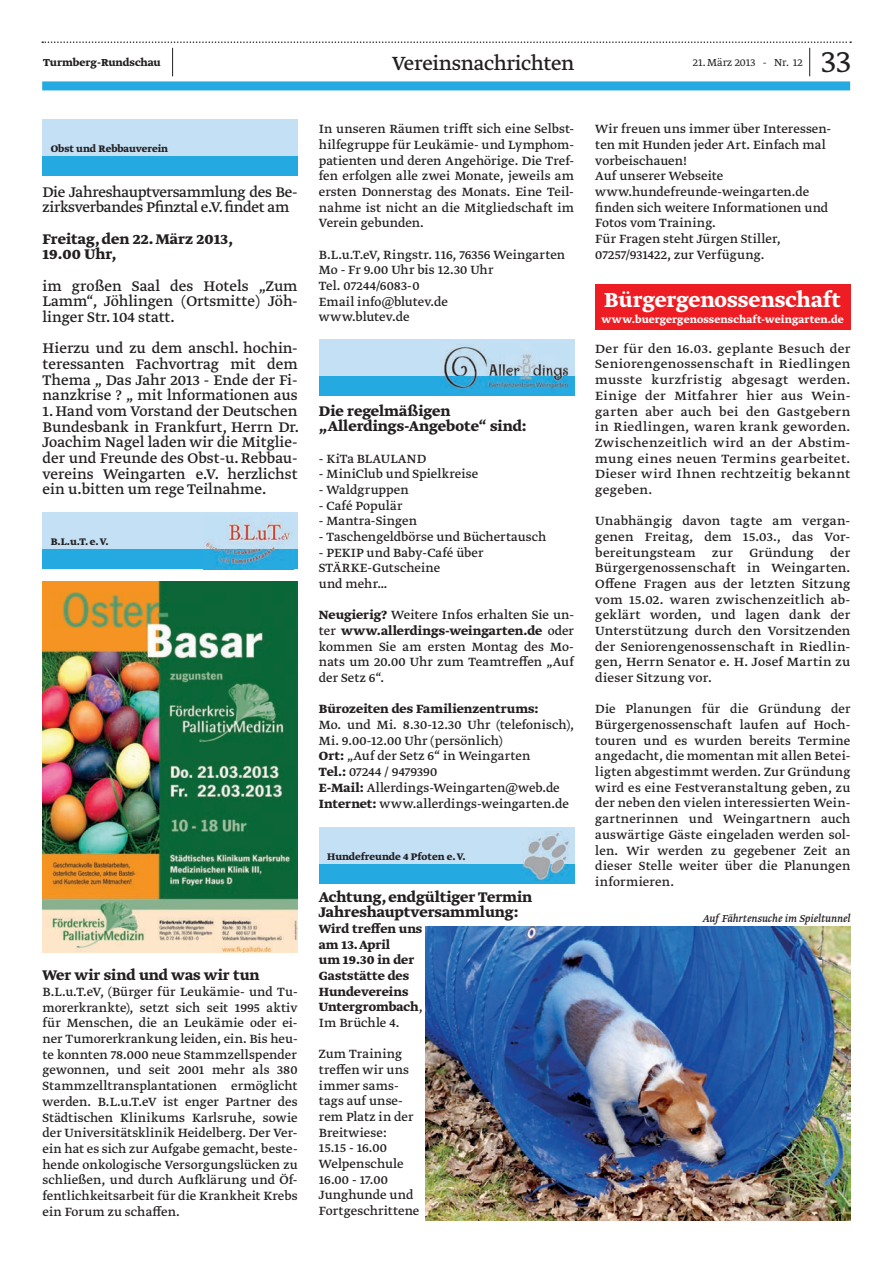
<style>
.page{position:relative;width:893px;height:1263px;background:#fff}
.page>*{position:absolute;margin:0;border:0;box-sizing:border-box;transform-origin:0 0}
.t1{font:300 36px "Greta Text Std";color:#231f20}
.t2{font:24px "Greta Text Std Bold Min";letter-spacing:-.005em;color:#fff}
.t3{font:22.5px "Greta Text Std";letter-spacing:-.015em;color:#231f20}
.t4{font:16.5px/15.6px "Greta Text Std";color:#231f20;text-align:justify}
.t5{font:700 16.5px/15.8px "Greta Text Std";color:#231f20}
.t6{font:16.5px/15.8px "Greta Text Std";letter-spacing:-.02em;color:#231f20}
.t7{font:14.1px/15.8px "Greta Text Std";letter-spacing:.005em;color:#231f20;text-align:justify}
.t8{font:14.1px/15.8px "Greta Text Std";letter-spacing:.005em;color:#231f20;text-align:justify;scale:1.04 1}
.t9{font:700 14.1px/15.8px "Greta Text Std";color:#231f20}
.t10{font:12px "Greta Text Std Bold Min";letter-spacing:.005em;color:#fff}
.t11{font:12px "Greta Text Std Italic Plus";color:#231f20}
.t12{font:700 12px "Greta Text Std";color:#231f20}
.t13{font:300 12px "Greta Text Std";color:#231f20}
.t14{font:700 11.25px "Greta Text Std";color:#231f20}
.s1{font-weight:700}
.s2{font-weight:400}
</style>
<div class="page">
<div style="left:42px;top:81px;width:808px;height:9px;background:#24aae1"></div>
<svg style="left:42px;top:41px;width:809px;height:35px"></svg>
<div style="left:43px;top:119px;width:255px;height:57px;background:#c3e0f4"></div>
<div style="left:43px;top:156px;width:255px;height:20px;background:#24aae1"></div>
<div style="left:43px;top:512px;width:255px;height:57px;background:#c3e0f4"></div>
<div style="left:43px;top:549px;width:255px;height:20px;background:#24aae1"></div>
<img style="left:204px;top:522px;width:88px;height:47px">
<img style="left:43px;top:582px;width:255px;height:371px">
<div style="left:319px;top:339px;width:255px;height:57px;background:#c3e0f4"></div>
<div style="left:319px;top:376px;width:255px;height:20px;background:#24aae1"></div>
<img style="left:440px;top:347px;width:129px;height:42px">
<div style="left:319px;top:827px;width:255px;height:57px;background:#c3e0f4"></div>
<div style="left:319px;top:864px;width:255px;height:20px;background:#24aae1"></div>
<img style="left:523px;top:831px;width:46px;height:49px">
<img style="left:425px;top:926px;width:425px;height:294px">
<div style="left:595px;top:284px;width:255px;height:45px;background:#ee1d23"></div>
<p class="t12" style="left:43px;top:58px;width:119px">Turmberg-Rundschau</p>
<h1 class="t1" style="left:821px;top:41px;width:31px">33</h1>
<h3 class="t3" style="left:392px;top:54px;width:184px">Vereinsnachrichten</h3>
<p class="t13" style="left:693px;top:56px;width:111px">21. März 2013 - Nr. 12</p>
<p class="t14" style="left:51px;top:144px;width:119px">Obst und Rebbauverein</p>
<p class="t6" style="left:43px;top:184px;width:257px">Die Jahreshauptversammlung des Be&shy;zirksverbandes Pfinztal e.V. findet am</p>
<p class="t5" style="left:43px;top:232px;width:192px">Freitag, den 22. März 2013,<br>19.00 Uhr,</p>
<p class="t4" style="left:43px;top:279px;width:257px">im großen Saal des Hotels „Zum Lamm“, Jöhlingen (Ortsmitte) Jöh&shy;linger Str. 104 statt.</p>
<p class="t4" style="left:43px;top:341px;width:257px">Hierzu und zu dem anschl. hochin&shy;teressanten Fachvortrag mit dem Thema „ Das Jahr 2013 - Ende der Fi&shy;nanzkrise ? „ mit lnformationen aus</p>
<p class="t4" style="left:43px;top:404px;width:258px">1. Hand vom Vorstand der Deutschen Bundesbank in Frankfurt, Herrn Dr.<br>Joachim Nagel laden wir die Mitglie&shy;der und Freunde des Obst-u. Rebbau&shy;vereins Weingarten e.V. herzlichst ein u.bitten um rege Teilnahme.</p>
<p class="t14" style="left:51px;top:537px;width:60px">B.L.u.T. e. V.</p>
<p class="t5" style="left:43px;top:968px;width:219px">Wer wir sind und was wir tun</p>
<p class="t7" style="left:43px;top:985px;width:257px">B.L.u.T.eV, (Bü rger fü r Leukämie- und Tu&shy;morerkrankte), setzt sich seit 1995 aktiv fü r Menschen, die an Leukämie oder ei&shy;ner Tumorerkrankung leiden, ein. Bis heu&shy;te konnten 78.000 neue Stammzellspender gewonnen, und seit 2001 mehr als 380<br>Stammzelltransplantationen ermöglicht werden. B.L.u.T.eV ist enger Partner des Städtischen Klinikums Karlsruhe, sowie der Universitätsklinik Heidelberg. Der Ver&shy;ein hat es sich zur Aufgabe gemacht, beste&shy;hende onkologische Versorgungslü cken zu schließen, und durch Aufklärung und Öf&shy;fentlichkeitsarbeit fü r die Krankheit Krebs ein Forum zu schaffen.</p>
<p class="t7" style="left:319px;top:122px;width:257px">In unseren Räumen trifft sich eine Selbst&shy;hilfegruppe fü r Leukämie- und Lymphom&shy;patienten und deren Angehörige. Die Tref&shy;fen erfolgen alle zwei Monate, jeweils am ersten Donnerstag des Monats. Eine Teil&shy;nahme ist nicht an die Mitgliedschaft im Verein gebunden.</p>
<p class="t7" style="left:319px;top:247px;width:248px;text-align:left">B.L.u.T.eV, Ringstr. 116, 76356 Weingarten<br>Mo - Fr 9.00 Uhr bis 12.30 Uhr<br>Tel. 07244/6083-0<br>Email info@blutev.de<br>www.blutev.de</p>
<p class="t5" style="left:319px;top:403px;width:209px">Die regelmäßigen „Allerdings-Angebote“ sind:</p>
<p class="t7" style="left:319px;top:451px;width:109px">- KiTa BLAULAND</p>
<p class="t7" style="left:319px;top:467px;width:161px">- MiniClub und Spielkreise</p>
<p class="t7" style="left:319px;top:482px;width:91px">- Waldgruppen</p>
<p class="t7" style="left:319px;top:498px;width:85px">- Café Populär</p>
<p class="t7" style="left:319px;top:514px;width:100px">- Mantra-Singen</p>
<p class="t7" style="left:319px;top:529px;width:229px">- Taschengeldbörse und Bü chertausch</p>
<p class="t7" style="left:319px;top:545px;width:166px;text-align:left">- PEKIP und Baby-Café ü ber<br>STÄRKE-Gutscheine<br>und mehr…</p>
<p class="t7" style="left:319px;top:608px;width:257px"><span class="s1">Neugierig?</span> Weitere Infos erhalten Sie un&shy;ter <span class="s1">www.allerdings-weingarten.de</span> oder kommen Sie am ersten Montag des Mo&shy;nats um 20.00 Uhr zum Teamtreffen „Auf der Setz 6“.</p>
<p class="t9" style="left:319px;top:702px;width:221px">Bü rozeiten des Familienzentrums:</p>
<p class="t7" style="left:319px;top:718px;width:257px;text-align:left">Mo. und Mi. 8.30-12.30 Uhr (telefonisch), Mi. 9.00-12.00 Uhr (persönlich)<br><span class="s1">Ort:</span> „Auf der Setz 6“ in Weingarten<br><span class="s1">Tel.:</span> 07244 / 9479390<br><span class="s1">E-Mail:</span> Allerdings-Weingarten@web.de <span class="s1">Internet:</span> www.allerdings-weingarten.de</p>
<p class="t14" style="left:327px;top:852px;width:140px">Hundefreunde 4 Pfoten e. V.</p>
<p class="t5" style="left:319px;top:889px;width:215px">Achtung, endgü ltiger Termin<br>Jahreshauptversammlung:</p>
<p class="t9" style="left:319px;top:921px;width:105px">Wird treffen uns am 13. April<br>um 19.30 in der<br>Gaststätte des<br>Hundevereins<br>Untergrombach<span class="s2">,<br>Im Brü chle 4.</span></p>
<p class="t7" style="left:319px;top:1047px;width:102px;text-align:left">Zum Training treffen wir uns immer sams&shy;tags auf unse&shy;rem Platz in der<br>Breitwiese:<br>15.15 - 16.00<br>Welpenschule<br>16.00 - 17.00<br>Junghunde und<br>Fortgeschrittene</p>
<p class="t7" style="left:595px;top:122px;width:237px;text-align:left">Wir freuen uns immer ü ber Interessen&shy;ten mit Hunden jeder Art. Einfach mal vorbeischauen!<br>Auf unserer Webseite www.hundefreunde-weingarten.de finden sich weitere Informationen und<br>Fotos vom Training.<br>Fü r Fragen steht Jü rgen Stiller,<br>07257/931422, zur Verfü gung.</p>
<h2 class="t2" style="left:604px;top:285px;width:238px">Bürgergenossenschaft</h2>
<p class="t10" style="left:601px;top:313px;width:244px">www.buergergenossenschaft-weingarten.de</p>
<p class="t8" style="left:595px;top:341px;width:247px">Der fü r den 16.03. geplante Besuch der Seniorengenossenschaft in Riedlingen musste kurzfristig abgesagt werden.<br>Einige der Mitfahrer hier aus Wein&shy;garten aber auch bei den Gastgebern in Riedlingen, waren krank geworden.<br>Zwischenzeitlich wird an der Abstim&shy;mung eines neuen Termins gearbeitet.<br>Dieser wird Ihnen rechtzeitig bekannt gegeben.</p>
<p class="t7" style="left:595px;top:514px;width:257px">Unabhängig davon tagte am vergan&shy;genen Freitag, dem 15.03., das Vor&shy;bereitungsteam zur Grü ndung der Bü rgergenossenschaft in Weingarten.<br>Offene Fragen aus der letzten Sitzung vom 15.02. waren zwischenzeitlich ab&shy;geklärt worden, und lagen dank der Unterstü tzung durch den Vorsitzenden der Seniorengenossenschaft in Riedlin&shy;gen, Herrn Senator e. H. Josef Martin zu dieser Sitzung vor.</p>
<p class="t7" style="left:595px;top:702px;width:257px">Die Planungen fü r die Grü ndung der Bü rgergenossenschaft laufen auf Hoch&shy;touren und es wurden bereits Termine angedacht, die momentan mit allen Betei&shy;ligten abgestimmt werden. Zur Grü ndung wird es eine Festveranstaltung geben, zu der neben den vielen interessierten Wein&shy;gartnerinnen und Weingartnern auch auswärtige Gäste eingeladen werden sol&shy;len. Wir werden zu gegebener Zeit an dieser Stelle weiter ü ber die Planungen informieren.</p>
<p class="t11" style="left:702px;top:911px;width:150px">Auf Fährtensuche im Spieltunnel</p>
</div>
